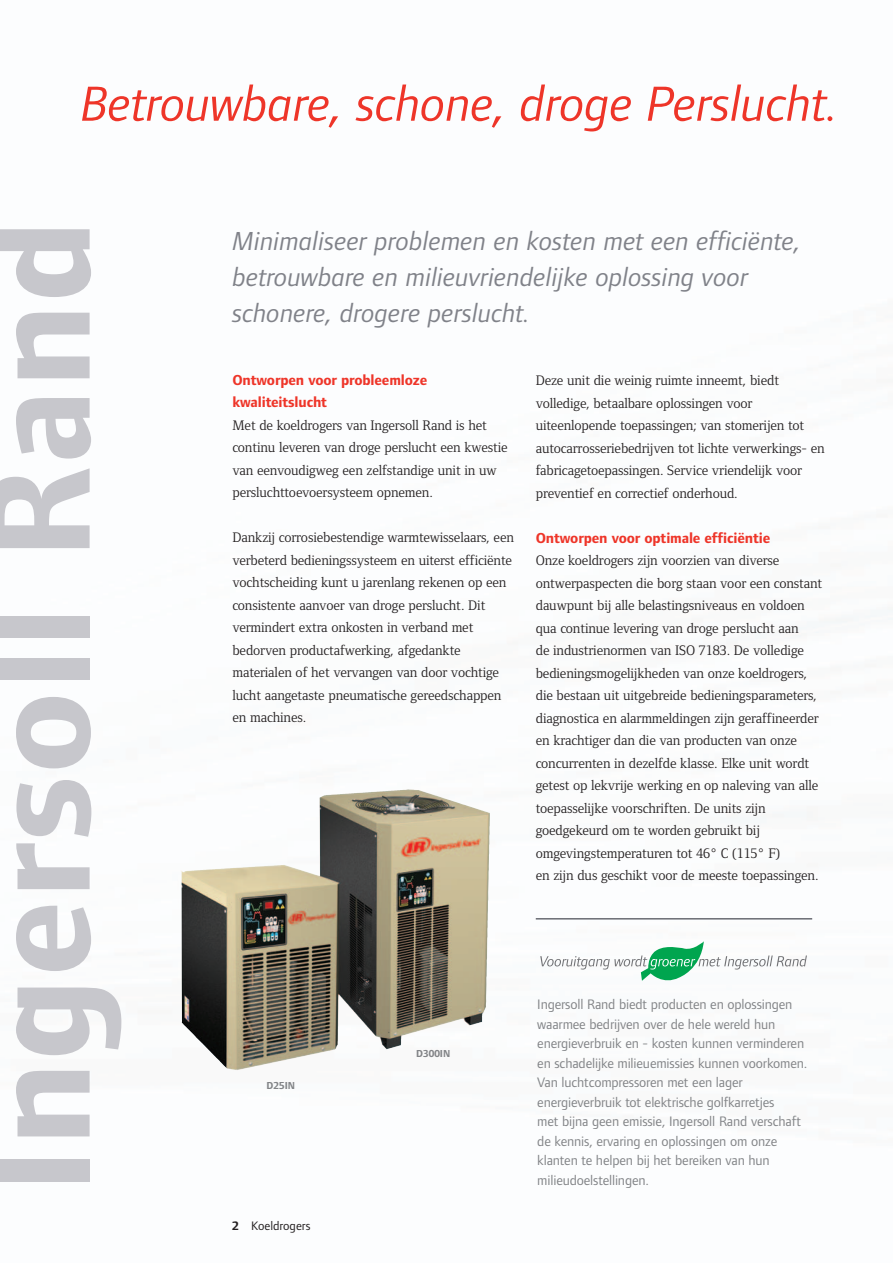
<style>
.page{position:relative;width:893px;height:1263px;background:#fff}
.page>*{position:absolute;margin:0;border:0;box-sizing:border-box;transform-origin:0 0}
.t1{font:700 150.75px "Foundry Form Sans";letter-spacing:.01em;color:#c7c7cc}
.t2{font:italic 51px "Foundry Form Sans";letter-spacing:-.005em;color:#ee3529}
.t3{font:italic 27px/36px "Foundry Form Sans";color:#808289}
.t4{font:700 15px/22.5px "Foundry Form Sans";letter-spacing:-.01em;color:#ee3529}
.t5{font:14.25px/22.5px "Foundry Form Serif";letter-spacing:-.01em;color:#231f20}
.t6{font:14.25px/19.5px "Foundry Form Sans";letter-spacing:-.01em;color:#828487}
.t7{font:12.75px "Foundry Form Sans";color:#231f20}
.t8{font:700 10.5px "Foundry Form Sans";color:#828487}
.s1{font-weight:700}
</style>
<div class="page">
<img style="left:181px;top:610px;width:712px;height:461px">
<img style="left:372px;top:813px;width:118px;height:236px">
<svg style="left:540px;top:941px;width:267px;height:41px"></svg>
<hr style="left:536px;top:918px;width:276px;height:1px;background:#696b73">
<h2 class="t2" style="left:81px;top:85px;width:760px">Betrouwbare, schone, droge Perslucht.</h2>
<h1 class="t1" style="left:-18px;top:1193px;width:974px;rotate:-90deg">Ingersoll Rand</h1>
<h3 class="t3" style="left:232px;top:226px;width:570px">Minimaliseer problemen en kosten met een efficiënte, betrouwbare en milieuvriendelijke oplossing voor schonere, drogere perslucht.</h3>
<p class="t4" style="left:232px;top:369px;width:196px">Ontworpen voor probleemloze kwaliteitslucht</p>
<p class="t5" style="left:232px;top:415px;width:277px">Met de koeldrogers van Ingersoll Rand is het continu leveren van droge perslucht een kwestie van eenvoudigweg een zelfstandige unit in uw persluchttoevoersysteem opnemen.</p>
<p class="t5" style="left:232px;top:528px;width:283px">Dankzij corrosiebestendige warmtewisselaars, een verbeterd bedieningssysteem en uiterst efficiënte vochtscheiding kunt u jarenlang rekenen op een consistente aanvoer van droge perslucht. Dit vermindert extra onkosten in verband met bedorven productafwerking, afgedankte materialen of het vervangen van door vochtige lucht aangetaste pneumatische gereedschappen en machines.</p>
<p class="t5" style="left:536px;top:371px;width:291px">Deze unit die weinig ruimte inneemt, biedt volledige, betaalbare oplossingen voor uiteenlopende toepassingen; van stomerijen tot autocarrosseriebedrijven tot lichte verwerkings- en fabricagetoepassingen. Service vriendelijk voor preventief en correctief onderhoud.</p>
<p class="t4" style="left:536px;top:528px;width:236px">Ontworpen voor optimale efficiëntie</p>
<p class="t5" style="left:536px;top:551px;width:288px">Onze koeldrogers zijn voorzien van diverse ontwerpaspecten die borg staan voor een constant dauwpunt bij alle belastingsniveaus en voldoen qua continue levering van droge perslucht aan<br>de industrienormen van ISO 7183. De volledige bedieningsmogelijkheden van onze koeldrogers, die bestaan uit uitgebreide bedieningsparameters, diagnostica en alarmmeldingen zijn geraffineerder en krachtiger dan die van producten van onze concurrenten in dezelfde klasse. Elke unit wordt getest op lekvrije werking en op naleving van alle toepasselijke voorschriften. De units zijn goedgekeurd om te worden gebruikt bij omgevingstemperaturen tot 46° C (115° F)<br>en zijn dus geschikt voor de meeste toepassingen.</p>
<p class="t8" style="left:267px;top:1081px;width:30px">D25IN</p>
<p class="t7" style="left:232px;top:1221px;width:80px"><span class="s1">2</span> Koeldrogers</p>
<p class="t8" style="left:416px;top:1050px;width:36px">D300IN</p>
<p class="t6" style="left:537px;top:996px;width:272px">Ingersoll Rand biedt producten en oplossingen waarmee bedrijven over de hele wereld hun energieverbruik en - kosten kunnen verminderen en schadelijke milieuemissies kunnen voorkomen.<br>Van luchtcompressoren met een lager energieverbruik tot elektrische golfkarretjes<br>met bijna geen emissie, Ingersoll Rand verschaft de kennis, ervaring en oplossingen om onze klanten te helpen bij het bereiken van hun milieudoelstellingen.</p>
</div>
